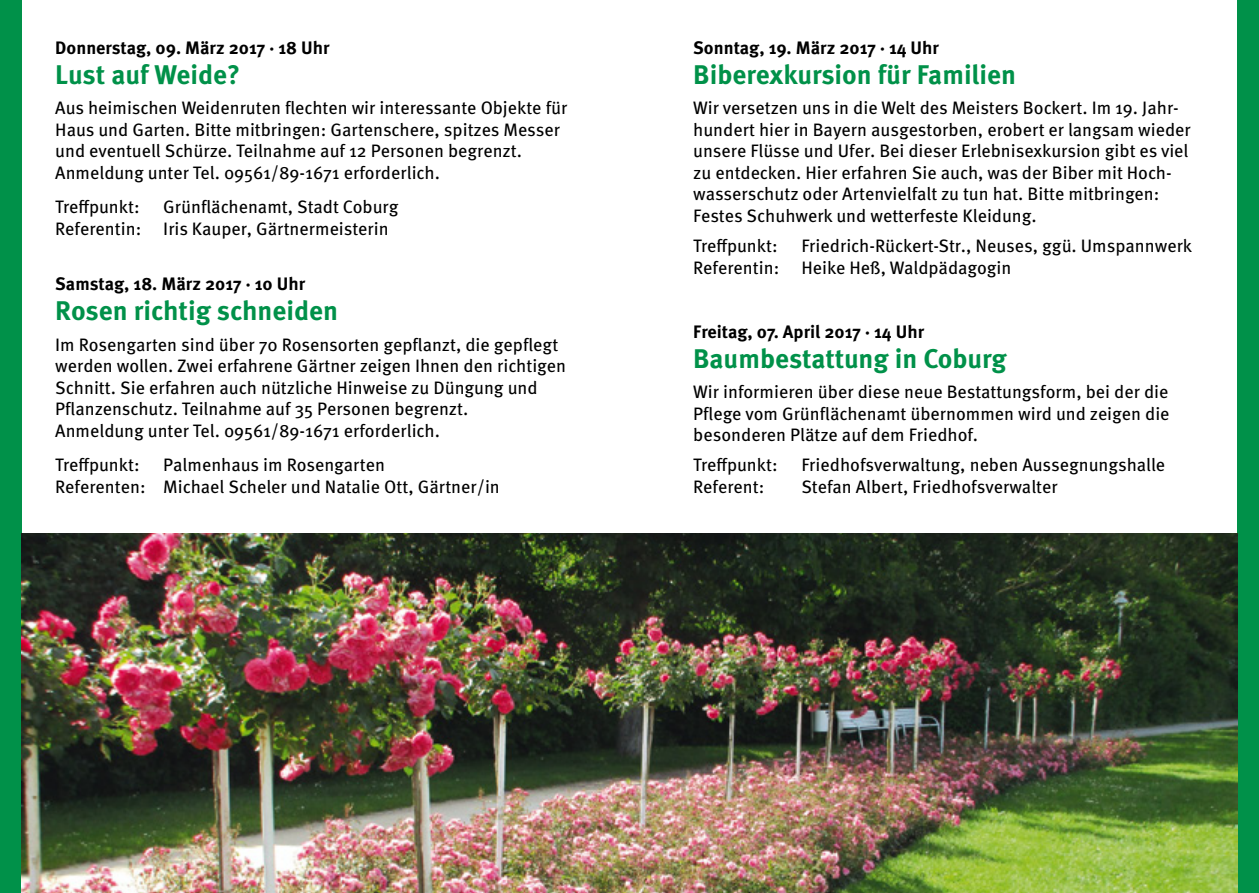
<style>
.page{position:relative;width:1259px;height:893px;background:#fff}
.page>*{position:absolute;margin:0;border:0;box-sizing:border-box;transform-origin:0 0}
.t1{font:700 27px "Meta Pro";color:#009149}
.t2{font:18px/21.6px "Meta Pro";color:#000}
.t3{font:700 18px "Meta Pro";color:#000}
</style>
<div class="page">
<div style="left:0;top:0;width:21px;height:893px;background:#009149"></div>
<div style="left:1237px;top:0;width:22px;height:893px;background:#009149"></div>
<img style="left:21px;top:534px;width:1216px;height:359px">
<p class="t3" style="left:55px;top:36px;width:276px">Donnerstag, 09. März 2017 · 18 Uhr</p>
<h1 class="t1" style="left:55px;top:58px;width:186px">Lust auf Weide?</h1>
<p class="t2" style="left:55px;top:97px;width:514px">Aus heimischen Weidenruten flechten wir interessante Objekte für Haus und Garten. Bitte mitbringen: Gartenschere, spitzes Messer und eventuell Schürze. Teilnahme auf 12 Personen begrenzt.<br>Anmeldung unter Tel. 09561/89-1671 erforderlich.</p>
<p class="t2" style="left:55px;top:196px;width:86px">Treffpunkt:</p>
<p class="t2" style="left:55px;top:196px;width:345px;text-indent:108px">Grünflächenamt, Stadt Coburg<br>Referentin: Iris Kauper, Gärtnermeisterin</p>
<p class="t3" style="left:55px;top:273px;width:251px">Samstag, 18. März 2017 · 10 Uhr</p>
<h1 class="t1" style="left:55px;top:294px;width:284px">Rosen richtig schneiden</h1>
<p class="t2" style="left:55px;top:334px;width:512px">Im Rosengarten sind über 70 Rosensorten gepflanzt, die gepflegt werden wollen. Zwei erfahrene Gärtner zeigen Ihnen den richtigen Schnitt. Sie erfahren auch nützliche Hinweise zu Düngung und Pflanzenschutz. Teilnahme auf 35 Personen begrenzt.<br>Anmeldung unter Tel. 09561/89-1671 erforderlich.</p>
<p class="t2" style="left:55px;top:454px;width:86px">Treffpunkt:</p>
<p class="t2" style="left:55px;top:454px;width:446px;text-align:center">Palmenhaus im Rosengarten<br>Referenten: Michael Scheler und Natalie Ott, Gärtner/in</p>
<p class="t3" style="left:693px;top:36px;width:247px">Sonntag, 19. März 2017 · 14 Uhr</p>
<h1 class="t1" style="left:693px;top:58px;width:324px">Biberexkursion für Familien</h1>
<p class="t2" style="left:693px;top:97px;width:499px">Wir versetzen uns in die Welt des Meisters Bockert. Im 19. Jahr&shy;hundert hier in Bayern ausgestorben, erobert er langsam wieder unsere Flüsse und Ufer. Bei dieser Erlebnisexkursion gibt es viel zu entdecken. Hier erfahren Sie auch, was der Biber mit Hoch&shy;wasserschutz oder Artenvielfalt zu tun hat. Bitte mitbringen:<br>Festes Schuhwerk und wetterfeste Kleidung.</p>
<p class="t2" style="left:693px;top:235px;width:86px">Treffpunkt:</p>
<p class="t2" style="left:693px;top:235px;width:500px;text-indent:108px">Friedrich-Rückert-Str., Neuses, ggü. Umspannwerk<br>Referentin: Heike Heß, Waldpädagogin</p>
<p class="t3" style="left:693px;top:320px;width:232px">Freitag, 07. April 2017 · 14 Uhr</p>
<h1 class="t1" style="left:693px;top:341px;width:315px">Baumbestattung in Coburg</h1>
<p class="t2" style="left:693px;top:381px;width:478px;text-align:justify">Wir informieren über diese neue Bestattungsform, bei der die Pflege vom Grünflächenamt übernommen wird und zeigen die besonderen Plätze auf dem Friedhof.</p>
<p class="t2" style="left:693px;top:454px;width:86px">Treffpunkt:</p>
<p class="t2" style="left:801px;top:454px;width:365px">Friedhofsverwaltung, neben Aussegnungshalle</p>
<p class="t2" style="left:693px;top:476px;width:73px">Referent:</p>
<p class="t2" style="left:801px;top:476px;width:258px">Stefan Albert, Friedhofsverwalter</p>
</div>
